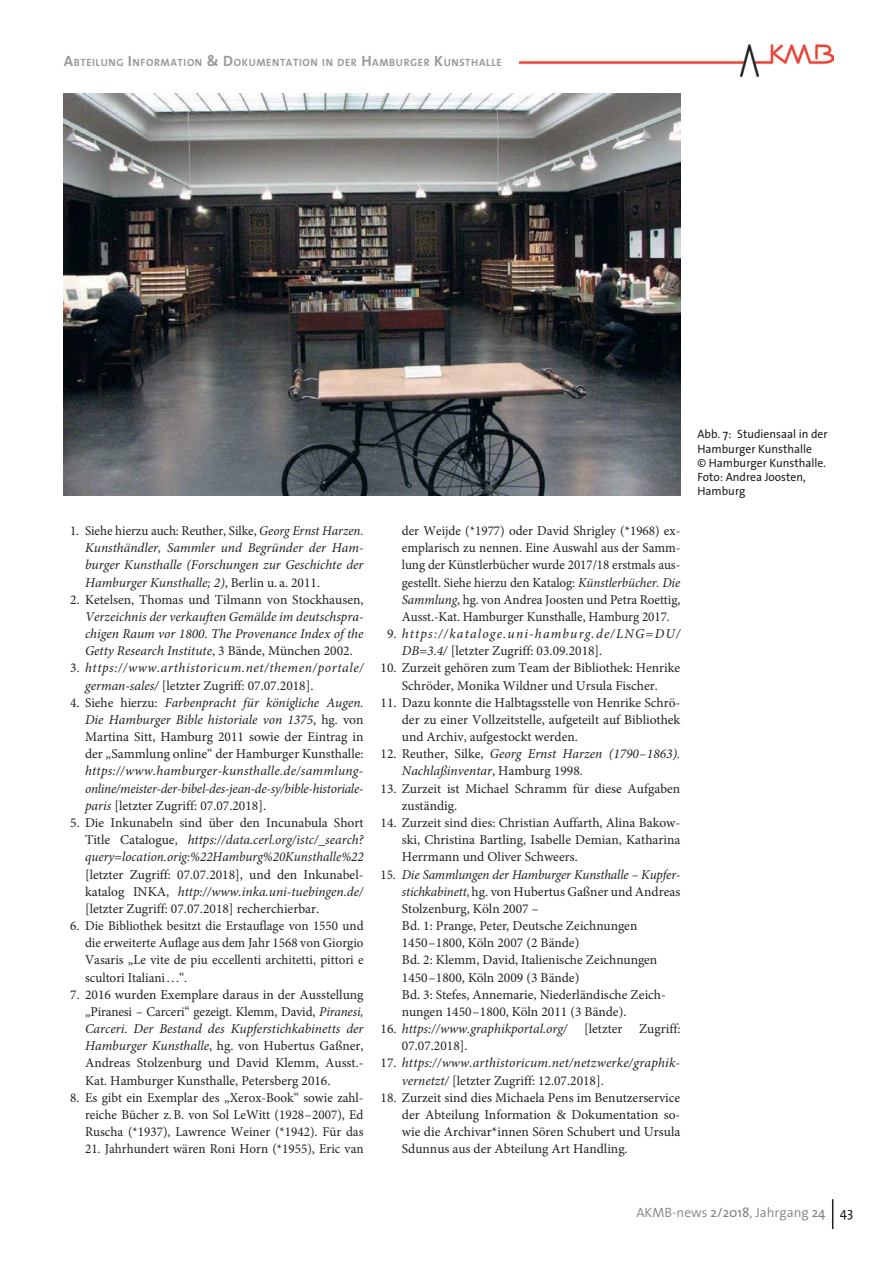
<style>
.page{position:relative;width:893px;height:1263px;background:#fff}
.page>*{position:absolute;margin:0;border:0;box-sizing:border-box;transform-origin:0 0}
.t1{font:13.5px/17.1px "Minion Pro";color:#231f20;text-align:justify}
.t2{font:italic 13.5px/17.1px "Minion Pro";color:#231f20;text-align:justify}
.t3{font:italic 13.5px/17.1px "Minion Pro";letter-spacing:.045em;color:#231f20}
.t4{font:italic 13.5px/17.1px "Minion Pro";letter-spacing:.085em;color:#231f20}
.t5{font:300 13.5px "The Sans B4";color:#808285}
.t6{font:12px/14.2px "The Sans B5 Plain";color:#231f20}
.t7{font:700 10.5px "The Sans B7";letter-spacing:.055em;color:#989a9d}
.s1{font-size:15px}
.s2{font-style:normal}
.s3{font-style:italic}
.s4{font-family:"The Mix"}
.s5{font-family:"The Mix";font-weight:400}
.s6{font-family:"The Mix";font-weight:400;color:#231f20}
</style>
<div class="page">
<img style="left:519px;top:44px;width:314px;height:33px">
<hr style="left:832px;top:1199px;width:1px;height:30px;background:#231f20">
<img style="left:64px;top:94px;width:616px;height:401px">
<p class="t7" style="left:64px;top:57px;width:439px"><span class="s1">A</span>BTEILUNG <span class="s1">I</span> NFORMATION <span class="s1">&amp; D</span>OKUMENTATION IN DER <span class="s1">H</span>AMBURG ER <span class="s1">K</span>UNSTHALLE</p>
<p class="t2" style="left:85px;top:522px;width:280px;text-indent:-15px"><span class="s2">1. Siehe hierzu auch: Reuther, Silke,</span> Georg Ernst Harzen.<br>Kunsthändler, Sammler und Begründer der Ham&shy;burger Kunsthalle (Forschungen zur Geschichte der Hamburger Kunsthalle; 2)<span class="s2">, Berlin u. a. 2011.</span></p>
<p class="t1" style="left:70px;top:591px;width:295px">2. Ketelsen, Thomas und Tilmann von Stockhausen,</p>
<p class="t2" style="left:85px;top:608px;width:280px">Verzeichnis der verkauften Gemälde im deutschspra&shy;chigen Raum vor 1800. The Provenance Index of the Getty Research Institute<span class="s2">, 3 Bände, München 2002.</span></p>
<p class="t3" style="left:85px;top:659px;width:280px;text-indent:-15px"><span class="s2">3.</span> https://www.arthistoricum.net/themen/portale/ german--sales/ <span class="s2">[letzter Zugriff: 07.07.2018].</span></p>
<p class="t1" style="left:85px;top:694px;width:280px;text-indent:-15px">4. Siehe hierzu: <span class="s3">Farbenpracht für königliche Augen.<br>Die Hamburger Bible historiale von 1375</span>, hg. von Martina Sitt, Hamburg 2011 sowie der Eintrag in der „Sammlung online“ der Hamburger Kunsthalle:</p>
<p class="t2" style="left:85px;top:762px;width:279px">https://www.hamburger-kunsthalle.de/sammlung&shy;online/meister-der-bibel-des-jean-de-sy/bible-historiale&shy;paris <span class="s2">[letzter Zugriff: 07.07.2018].</span></p>
<p class="t2" style="left:85px;top:814px;width:280px;text-indent:-15px"><span class="s2">5. Die Inkunabeln sind über den Incunabula Short Title Catalogue,</span> https://data.cerl.org/istc/_search? query=location.orig:%22Hamburg%20Kunsthalle%22</p>
<p class="t1" style="left:85px;top:866px;width:280px">[letzter Zugriff: 07.07.2018], und den Inkunabel&shy;katalog INKA, <span class="s3">http://www.inka.uni-tuebingen.de/ </span>[letzter Zugriff: 07.07.2018] recherchierbar.</p>
<p class="t1" style="left:85px;top:917px;width:280px;text-indent:-15px">6. Die Bibliothek besitzt die Erstauflage von 1550 und die erweiterte Auflage aus dem Jahr 1568 von Giorgio Vasaris „Le vite de piu eccellenti architetti, pittori e scultori Italiani. . .“.</p>
<p class="t1" style="left:85px;top:986px;width:280px;text-indent:-15px">7. 2016 wurden Exemplare daraus in der Ausstellung „Piranesi – Carceri“ gezeigt. Klemm, David, <span class="s3">Piranesi, Carceri. Der Bestand des Kupferstichkabinetts der Hamburger Kunsthalle</span>, hg. von Hubertus Gaßner, Andreas Stolzenburg und David Klemm, Ausst.- Kat. Hamburger Kunsthalle, Petersberg 2016.</p>
<p class="t1" style="left:85px;top:1089px;width:280px;text-indent:-15px">8. Es gibt ein Exemplar des „Xerox-Book“ sowie zahl&shy;reiche Bücher z.B. von Sol LeWitt (1928–2007), Ed Ruscha (*1937), Lawrence Weiner (*1942). Für das</p>
<p class="t1" style="left:85px;top:1140px;width:280px">21. Jahrhundert wären Roni Horn (*1955), Eric van</p>
<p class="t1" style="left:402px;top:522px;width:280px">der Weijde (*1977) oder David Shrigley (*1968) ex&shy;emplarisch zu nennen. Eine Auswahl aus der Samm&shy;lung der Künstlerbücher wurde 2017/18 erstmals aus&shy;gestellt. Siehe hierzu den Katalog: <span class="s3">Künstlerbücher. Die Sammlung</span>, hg. von Andrea Joosten und Petra Roettig, Ausst.-Kat. Hamburger Kunsthalle, Hamburg 2017.</p>
<p class="t4" style="left:402px;top:625px;width:280px;text-indent:-15px"><span class="s2">9.</span> https://kataloge.uni-hamburg.de/LNG=DU/<br>DB=3.4/ <span class="s2">[letzter Zugriff: 03.09.2018].</span></p>
<p class="t1" style="left:381px;top:660px;width:301px;text-align:center">10. Zurzeit gehören zum Team der Bibliothek: Henrike<br>Schröder, Monika Wildner und Ursula Fischer.</p>
<p class="t1" style="left:402px;top:694px;width:280px;text-indent:-21px">11. Dazu konnte die Halbtagsstelle von Henrike Schrö&shy;der zu einer Vollzeitstelle, aufgeteilt auf Bibliothek und Archiv, aufgestockt werden.</p>
<p class="t2" style="left:402px;top:745px;width:280px;text-indent:-21px"><span class="s2">12. Reuther, Silke,</span> Georg Ernst Harzen (1790–1863).<br>Nachlaßinventar<span class="s2">, Hamburg 1998.</span></p>
<p class="t1" style="left:402px;top:780px;width:280px;text-indent:-21px">13. Zurzeit ist Michael Schramm für diese Aufgaben zuständig.</p>
<p class="t1" style="left:402px;top:814px;width:280px;text-indent:-21px">14. Zurzeit sind dies: Christian Auffarth, Alina Bakow&shy;ski, Christina Bartling, Isabelle Demian, Katharina Herrmann und Oliver Schweers.</p>
<p class="t1" style="left:402px;top:866px;width:280px;text-align:left;text-indent:-21px">15. <span class="s3">Die Sammlungen der Hamburger Kunsthalle – Kupfer&shy;stichkabinett</span>, hg. von Hubertus Gaßner und Andreas Stolzenburg, Köln 2007 –<br>Bd. 1: Prange, Peter, Deutsche Zeichnungen 1450–1800, Köln 2007 (2 Bände)<br>Bd. 2: Klemm, David, Italienische Zeichnungen 1450–1800, Köln 2009 (3 Bände)<br>Bd. 3: Stefes, Annemarie, Niederländische Zeich&shy;nungen 1450–1800, Köln 2011 (3 Bände).</p>
<p class="t1" style="left:402px;top:1020px;width:280px;text-indent:-21px">16. <span class="s3">https://www.graphikportal.org/</span> [letzter Zugriff:<br>07.07.2018].</p>
<p class="t2" style="left:402px;top:1054px;width:279px;text-indent:-21px"><span class="s2">17.</span> https://www.arthistoricum.net/netzwerke/graphik&shy;vernetzt/ <span class="s2">[letzter Zugriff: 12.07.2018].</span></p>
<p class="t1" style="left:402px;top:1089px;width:280px;text-indent:-21px">18. Zurzeit sind dies Michaela Pens im Benutzerservice der Abteilung Information &amp; Dokumentation so&shy;wie die Archivar*innen Sören Schubert und Ursula Sdunnus aus der Abteilung Art Handling.</p>
<p class="t6" style="left:697px;top:428px;width:132px">Abb. <span class="s4">7</span>: Studiensaal in der<br>Hamburger Kunsthalle<br>© Hamburger Kunsthalle.<br>Foto: Andrea Joosten,<br>Hamburg</p>
<p class="t5" style="left:636px;top:1205px;width:219px">AKMB-news <span class="s5">2/2018</span>, Jahrgang <span class="s5">24</span> <span class="s6">43</span></p>
</div>
